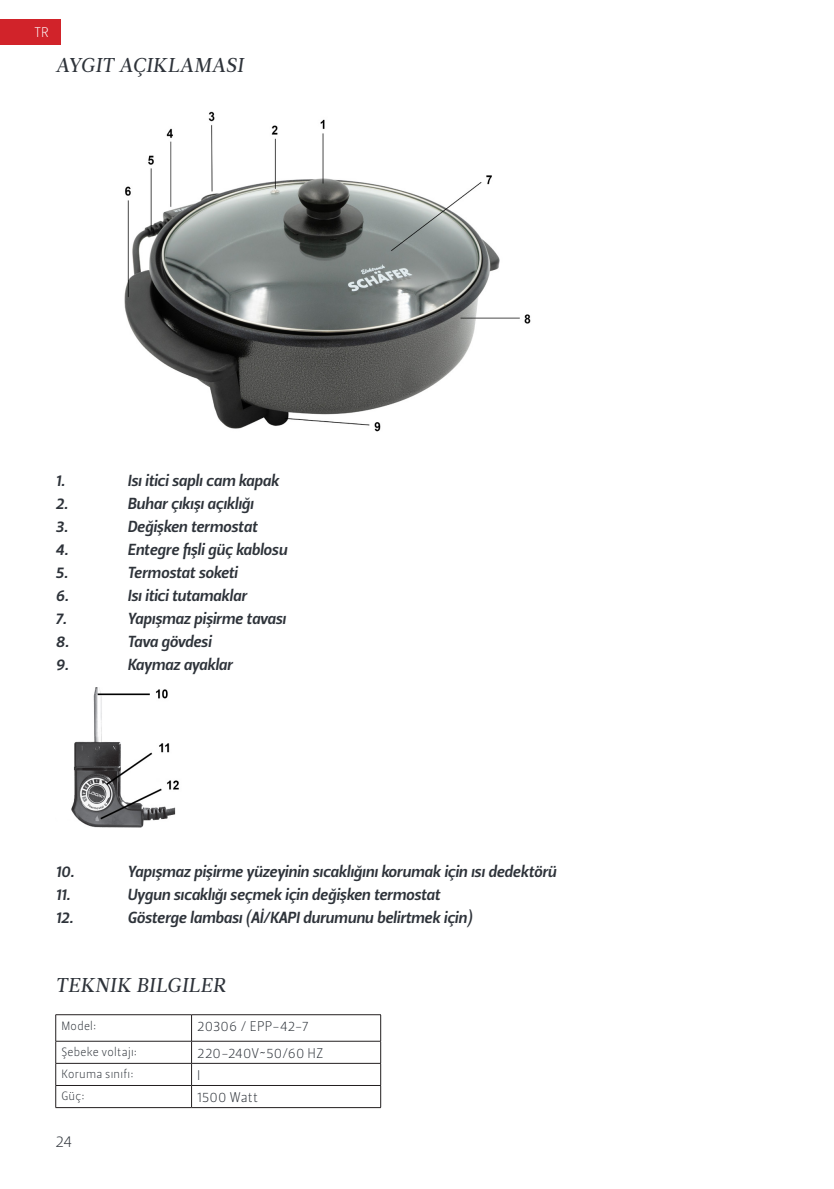
<style>
.page{position:relative;width:834px;height:1189px;background:#fff}
.page>*{position:absolute;margin:0;border:0;box-sizing:border-box;transform-origin:0 0}
.t1{font:20px "Leitura News Italic 2";letter-spacing:.005em;color:#2e333a}
.t2{font:16px "Leitura Sans Italic 3";letter-spacing:-.01em;color:#2e333a}
.t3{font:16px "Leitura Sans Grot 1";color:#2e333a}
.t4{font:14px "Leitura Sans Grot 1";letter-spacing:.005em;color:#2e333a}
.t5{font:14px "Leitura Sans Grot 1";color:#fff}
.t6{font:12px "Leitura Sans Grot 1";letter-spacing:.025em;color:#2e333a}
</style>
<div class="page">
<div style="left:0;top:19px;width:61px;height:26px;background:#d1232a"></div>
<img style="left:124px;top:111px;width:407px;height:321px">
<img style="left:71px;top:688px;width:108px;height:140px">
<hr style="left:55px;top:1014px;width:137px;height:1px;background:#231f20">
<hr style="left:192px;top:1014px;width:189px;height:1px;background:#231f20">
<hr style="left:55px;top:1041px;width:137px;height:1px;background:#231f20">
<hr style="left:192px;top:1041px;width:189px;height:1px;background:#231f20">
<hr style="left:55px;top:1063px;width:137px;height:1px;background:#231f20">
<hr style="left:192px;top:1063px;width:189px;height:1px;background:#231f20">
<hr style="left:55px;top:1085px;width:137px;height:1px;background:#231f20">
<svg style="left:55px;top:1015px;width:1px;height:92px"></svg>
<hr style="left:192px;top:1085px;width:189px;height:1px;background:#231f20">
<svg style="left:191px;top:1015px;width:1px;height:92px"></svg>
<svg style="left:380px;top:1015px;width:1px;height:92px"></svg>
<hr style="left:55px;top:1107px;width:137px;height:1px;background:#231f20">
<hr style="left:192px;top:1107px;width:189px;height:1px;background:#231f20">
<p class="t5" style="left:35px;top:24px;width:16px">TR</p>
<p class="t1" style="left:56px;top:53px;width:189px">AYGIT AÇIKLAMASI</p>
<p class="t2" style="left:55px;top:471px;width:11px">1.</p>
<p class="t2" style="left:127px;top:471px;width:153px">Isı itici saplı cam kapak</p>
<p class="t2" style="left:55px;top:494px;width:14px">2.</p>
<p class="t2" style="left:127px;top:494px;width:128px">Buhar çıkışı açıklığı</p>
<p class="t2" style="left:55px;top:517px;width:14px">3.</p>
<p class="t2" style="left:127px;top:517px;width:131px">Değişken termostat</p>
<p class="t2" style="left:55px;top:540px;width:14px">4.</p>
<p class="t2" style="left:127px;top:540px;width:161px">Entegre fişli güç kablosu</p>
<p class="t2" style="left:55px;top:563px;width:14px">5.</p>
<p class="t2" style="left:127px;top:563px;width:112px">Termostat soketi</p>
<p class="t2" style="left:55px;top:586px;width:15px">6.</p>
<p class="t2" style="left:127px;top:586px;width:121px">Isı itici tutamaklar</p>
<p class="t2" style="left:55px;top:609px;width:13px">7.</p>
<p class="t2" style="left:127px;top:609px;width:160px">Yapışmaz pişirme tavası</p>
<p class="t2" style="left:55px;top:632px;width:15px">8.</p>
<p class="t2" style="left:127px;top:632px;width:85px">Tava gövdesi</p>
<p class="t2" style="left:55px;top:655px;width:15px">9.</p>
<p class="t2" style="left:127px;top:655px;width:107px">Kaymaz ayaklar</p>
<p class="t2" style="left:55px;top:862px;width:21px">10.</p>
<p class="t2" style="left:127px;top:862px;width:430px">Yapışmaz pişirme yüzeyinin sıcaklığını korumak için ısı dedektörü</p>
<p class="t2" style="left:55px;top:885px;width:17px">11.</p>
<p class="t2" style="left:127px;top:885px;width:314px">Uygun sıcaklığı seçmek için değişken termostat</p>
<p class="t2" style="left:55px;top:908px;width:20px">12.</p>
<p class="t2" style="left:127px;top:908px;width:346px">Gösterge lambası (Aİ/KAPI durumunu belirtmek için)</p>
<p class="t1" style="left:56px;top:973px;width:172px">TEKNIK BILGILER</p>
<p class="t6" style="left:61px;top:1018px;width:36px">Model:</p>
<p class="t4" style="left:197px;top:1018px;width:113px">20306 / EPP-42-7</p>
<p class="t6" style="left:61px;top:1045px;width:77px">Şebeke voltajı:</p>
<p class="t4" style="left:197px;top:1044px;width:127px">220-240V~50/60 HZ</p>
<p class="t6" style="left:61px;top:1067px;width:74px">Koruma sınıfı:</p>
<p class="t4" style="left:197px;top:1067px;width:5px">I</p>
<p class="t6" style="left:61px;top:1089px;width:25px">Güç:</p>
<p class="t4" style="left:197px;top:1089px;width:62px">1500 Watt</p>
<p class="t3" style="left:55px;top:1131px;width:18px">24</p>
</div>
